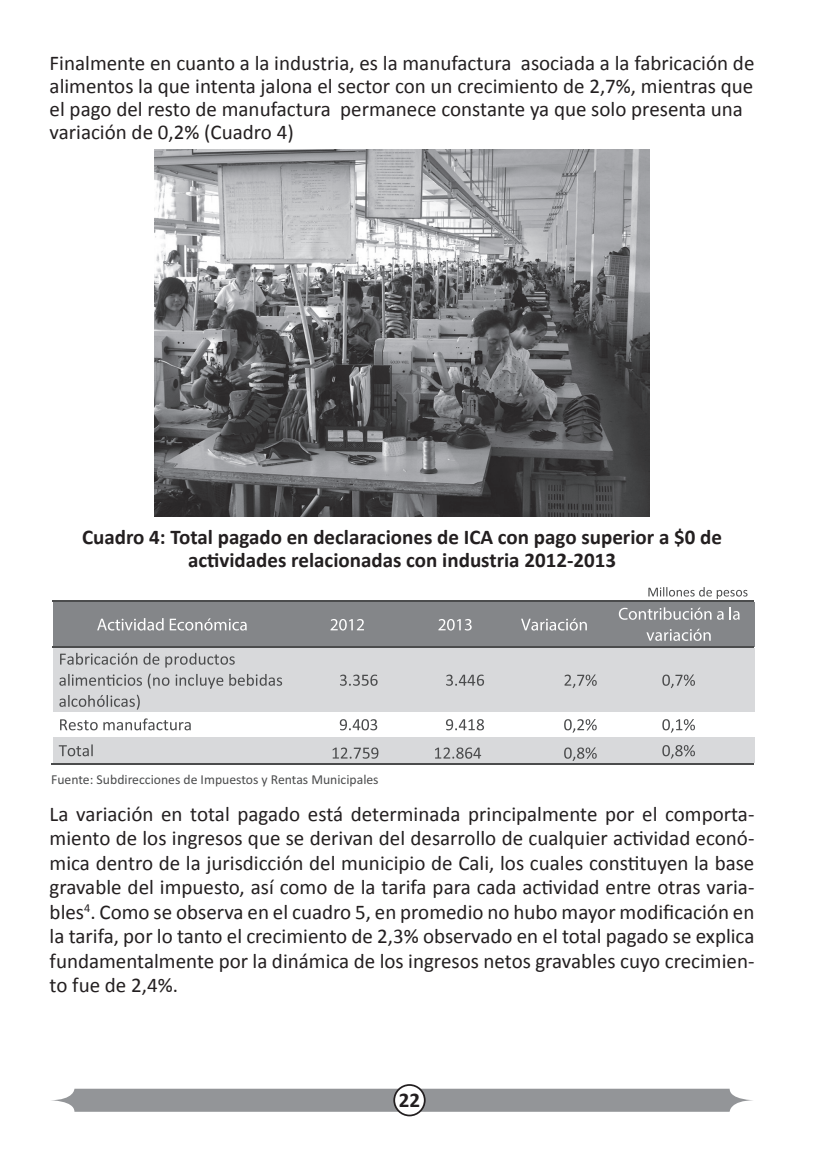
<style>
.page{position:relative;width:819px;height:1166px;background:#fff}
.page>*{position:absolute;margin:0;border:0;box-sizing:border-box;transform-origin:0 0}
.t1{font:21px/24.5px "Calibri";color:#231f20}
.t2{font:700 21px/22.8px "Calibri";color:#231f20;text-align:center}
.t3{font:13.65px "Calibri";color:#4b4c4d}
</style>
<div class="page">
<svg style="left:51px;top:1088px;width:702px;height:24px;background:#9c9ea1"></svg>
<div style="left:394px;top:1085px;width:30px;height:30px;background:#fff;border-radius:50%"></div>
<div style="left:393px;top:1084px;width:32px;height:32px;border:2px solid #231f20;border-radius:50%"></div>
<img style="left:154px;top:149px;width:495px;height:368px">
<svg style="left:648px;top:587px;width:99px;height:12px"></svg>
<div style="left:53px;top:602px;width:237px;height:12px;background:#848689"></div>
<div style="left:53px;top:614px;width:6px;height:21px;background:#848689"></div>
<div style="left:284px;top:614px;width:6px;height:21px;background:#848689"></div>
<div style="left:53px;top:635px;width:237px;height:11px;background:#848689"></div>
<div style="left:59px;top:614px;width:225px;height:21px;background:#848689"></div>
<svg style="left:97px;top:618px;width:67px;height:12px"></svg>
<svg style="left:170px;top:618px;width:77px;height:12px"></svg>
<div style="left:290px;top:602px;width:114px;height:12px;background:#848689"></div>
<div style="left:290px;top:614px;width:6px;height:21px;background:#848689"></div>
<div style="left:398px;top:614px;width:6px;height:21px;background:#848689"></div>
<div style="left:290px;top:635px;width:114px;height:11px;background:#848689"></div>
<div style="left:296px;top:614px;width:102px;height:21px;background:#848689"></div>
<svg style="left:330px;top:619px;width:34px;height:11px"></svg>
<div style="left:404px;top:602px;width:102px;height:12px;background:#848689"></div>
<div style="left:404px;top:614px;width:6px;height:21px;background:#848689"></div>
<div style="left:500px;top:614px;width:6px;height:21px;background:#848689"></div>
<div style="left:404px;top:635px;width:102px;height:11px;background:#848689"></div>
<div style="left:410px;top:614px;width:90px;height:21px;background:#848689"></div>
<svg style="left:438px;top:619px;width:33px;height:11px"></svg>
<div style="left:506px;top:602px;width:97px;height:12px;background:#848689"></div>
<div style="left:506px;top:614px;width:6px;height:21px;background:#848689"></div>
<div style="left:597px;top:614px;width:6px;height:21px;background:#848689"></div>
<div style="left:506px;top:635px;width:97px;height:11px;background:#848689"></div>
<div style="left:512px;top:614px;width:85px;height:21px;background:#848689"></div>
<svg style="left:521px;top:618px;width:66px;height:12px"></svg>
<hr style="left:603px;top:602px;width:151px;height:1px;background:#848689">
<div style="left:603px;top:603px;width:7px;height:42px;background:#848689"></div>
<div style="left:748px;top:603px;width:6px;height:42px;background:#848689"></div>
<hr style="left:603px;top:645px;width:151px;height:1px;background:#848689">
<div style="left:610px;top:603px;width:138px;height:21px;background:#848689"></div>
<svg style="left:618px;top:607px;width:93px;height:13px"></svg>
<svg style="left:717px;top:611px;width:6px;height:9px"></svg>
<svg style="left:729px;top:607px;width:10px;height:13px"></svg>
<div style="left:610px;top:624px;width:138px;height:21px;background:#848689"></div>
<svg style="left:646px;top:629px;width:64px;height:12px"></svg>
<hr style="left:52px;top:600px;width:238px;height:2px;background:#4b4c4d">
<hr style="left:292px;top:600px;width:112px;height:2px;background:#4b4c4d">
<hr style="left:406px;top:600px;width:100px;height:2px;background:#4b4c4d">
<hr style="left:508px;top:600px;width:95px;height:2px;background:#4b4c4d">
<hr style="left:605px;top:600px;width:149px;height:2px;background:#4b4c4d">
<div style="left:53px;top:648px;width:6px;height:63px;background:#d8d9db"></div>
<div style="left:284px;top:648px;width:6px;height:63px;background:#d8d9db"></div>
<div style="left:59px;top:648px;width:225px;height:21px;background:#d8d9db"></div>
<svg style="left:60px;top:653px;width:77px;height:12px"></svg>
<svg style="left:143px;top:653px;width:16px;height:12px"></svg>
<svg style="left:165px;top:653px;width:70px;height:15px"></svg>
<div style="left:59px;top:669px;width:225px;height:21px;background:#d8d9db"></div>
<svg style="left:59px;top:674px;width:83px;height:12px"></svg>
<svg style="left:148px;top:674px;width:21px;height:14px"></svg>
<svg style="left:176px;top:674px;width:47px;height:15px"></svg>
<svg style="left:229px;top:674px;width:53px;height:12px"></svg>
<div style="left:59px;top:690px;width:225px;height:21px;background:#d8d9db"></div>
<svg style="left:59px;top:695px;width:81px;height:14px"></svg>
<div style="left:290px;top:648px;width:114px;height:21px;background:#d8d9db"></div>
<div style="left:290px;top:669px;width:6px;height:21px;background:#d8d9db"></div>
<div style="left:398px;top:669px;width:6px;height:21px;background:#d8d9db"></div>
<div style="left:290px;top:690px;width:114px;height:21px;background:#d8d9db"></div>
<div style="left:296px;top:669px;width:102px;height:21px;background:#d8d9db"></div>
<svg style="left:340px;top:674px;width:37px;height:12px"></svg>
<div style="left:404px;top:648px;width:102px;height:21px;background:#d8d9db"></div>
<div style="left:404px;top:669px;width:6px;height:21px;background:#d8d9db"></div>
<div style="left:500px;top:669px;width:6px;height:21px;background:#d8d9db"></div>
<div style="left:404px;top:690px;width:102px;height:21px;background:#d8d9db"></div>
<div style="left:410px;top:669px;width:90px;height:21px;background:#d8d9db"></div>
<svg style="left:446px;top:674px;width:38px;height:12px"></svg>
<div style="left:506px;top:648px;width:97px;height:21px;background:#d8d9db"></div>
<div style="left:506px;top:669px;width:6px;height:21px;background:#d8d9db"></div>
<div style="left:597px;top:669px;width:6px;height:21px;background:#d8d9db"></div>
<div style="left:506px;top:690px;width:97px;height:21px;background:#d8d9db"></div>
<div style="left:512px;top:669px;width:85px;height:21px;background:#d8d9db"></div>
<svg style="left:564px;top:674px;width:32px;height:14px"></svg>
<div style="left:603px;top:648px;width:151px;height:21px;background:#d8d9db"></div>
<div style="left:603px;top:669px;width:7px;height:21px;background:#d8d9db"></div>
<div style="left:748px;top:669px;width:6px;height:21px;background:#d8d9db"></div>
<div style="left:603px;top:690px;width:151px;height:21px;background:#d8d9db"></div>
<div style="left:610px;top:669px;width:138px;height:21px;background:#d8d9db"></div>
<svg style="left:662px;top:674px;width:33px;height:14px"></svg>
<hr style="left:52px;top:646px;width:238px;height:2px;background:#4b4c4d">
<hr style="left:292px;top:646px;width:112px;height:2px;background:#4b4c4d">
<hr style="left:406px;top:646px;width:100px;height:2px;background:#4b4c4d">
<hr style="left:508px;top:646px;width:95px;height:2px;background:#4b4c4d">
<hr style="left:605px;top:646px;width:149px;height:2px;background:#4b4c4d">
<svg style="left:60px;top:718px;width:131px;height:12px"></svg>
<svg style="left:340px;top:719px;width:37px;height:11px"></svg>
<svg style="left:446px;top:719px;width:38px;height:11px"></svg>
<svg style="left:564px;top:719px;width:32px;height:14px"></svg>
<svg style="left:662px;top:719px;width:33px;height:14px"></svg>
<hr style="left:53px;top:737px;width:237px;height:2px;background:#d8d9db">
<div style="left:53px;top:739px;width:6px;height:21px;background:#d8d9db"></div>
<div style="left:284px;top:739px;width:6px;height:21px;background:#d8d9db"></div>
<hr style="left:53px;top:760px;width:237px;height:3px;background:#d8d9db">
<div style="left:59px;top:739px;width:225px;height:21px;background:#d8d9db"></div>
<svg style="left:59px;top:744px;width:34px;height:12px"></svg>
<div style="left:290px;top:737px;width:114px;height:5px;background:#d8d9db"></div>
<div style="left:290px;top:742px;width:6px;height:21px;background:#d8d9db"></div>
<div style="left:398px;top:742px;width:6px;height:21px;background:#d8d9db"></div>
<div style="left:296px;top:742px;width:102px;height:21px;background:#d8d9db"></div>
<svg style="left:332px;top:747px;width:46px;height:12px"></svg>
<div style="left:404px;top:737px;width:102px;height:5px;background:#d8d9db"></div>
<div style="left:404px;top:742px;width:6px;height:21px;background:#d8d9db"></div>
<div style="left:500px;top:742px;width:6px;height:21px;background:#d8d9db"></div>
<div style="left:410px;top:742px;width:90px;height:21px;background:#d8d9db"></div>
<svg style="left:435px;top:747px;width:46px;height:12px"></svg>
<div style="left:506px;top:737px;width:97px;height:5px;background:#d8d9db"></div>
<div style="left:506px;top:742px;width:6px;height:21px;background:#d8d9db"></div>
<div style="left:597px;top:742px;width:6px;height:21px;background:#d8d9db"></div>
<div style="left:512px;top:742px;width:85px;height:21px;background:#d8d9db"></div>
<svg style="left:564px;top:747px;width:32px;height:14px"></svg>
<hr style="left:603px;top:737px;width:151px;height:2px;background:#d8d9db">
<div style="left:603px;top:739px;width:7px;height:21px;background:#d8d9db"></div>
<div style="left:748px;top:739px;width:6px;height:21px;background:#d8d9db"></div>
<hr style="left:603px;top:760px;width:151px;height:3px;background:#d8d9db">
<div style="left:610px;top:739px;width:138px;height:21px;background:#d8d9db"></div>
<svg style="left:662px;top:745px;width:33px;height:13px"></svg>
<hr style="left:51px;top:763px;width:239px;height:2px;background:#4b4c4d">
<hr style="left:291px;top:763px;width:113px;height:2px;background:#4b4c4d">
<hr style="left:405px;top:763px;width:101px;height:2px;background:#4b4c4d">
<hr style="left:507px;top:763px;width:96px;height:2px;background:#4b4c4d">
<hr style="left:604px;top:763px;width:150px;height:2px;background:#4b4c4d">
<p class="t1" style="left:50px;top:52px;width:706px;line-height:22.8px">Finalmente en cuanto a la industria, es la manufactura asociada a la fabricación de alimentos la que intenta jalona el sector con un crecimiento de 2,7%, mientras que el pago del resto de manufactura permanece constante ya que solo presenta una variación de 0,2% (Cuadro 4)</p>
<p class="t2" style="left:82px;top:525px;width:641px">Cuadro 4: Total pagado en declaraciones de ICA con pago superior a $0 de actividades relacionadas con industria 2012-2013</p>
<p class="t3" style="left:51px;top:771px;width:329px">Fuente: Subdirecciones de Impuestos y Rentas Municipales</p>
<p class="t1" style="left:50px;top:801px;width:706px;text-align:justify">La variación en total pagado está determinada principalmente por el comporta&shy;miento de los ingresos que se derivan del desarrollo de cualquier actividad econó&shy;mica dentro de la jurisdicción del municipio de Cali, los cuales constituyen la base gravable del impuesto, así como de la tarifa para cada actividad entre otras varia&shy;bles<sup>4</sup>. Como se observa en el cuadro 5, en promedio no hubo mayor modificación en la tarifa, por lo tanto el crecimiento de 2,3% observado en el total pagado se explica fundamentalmente por la dinámica de los ingresos netos gravables cuyo crecimien&shy;to fue de 2,4%.</p>
<p class="t2" style="left:399px;top:1088px;width:23px">22</p>
</div>
